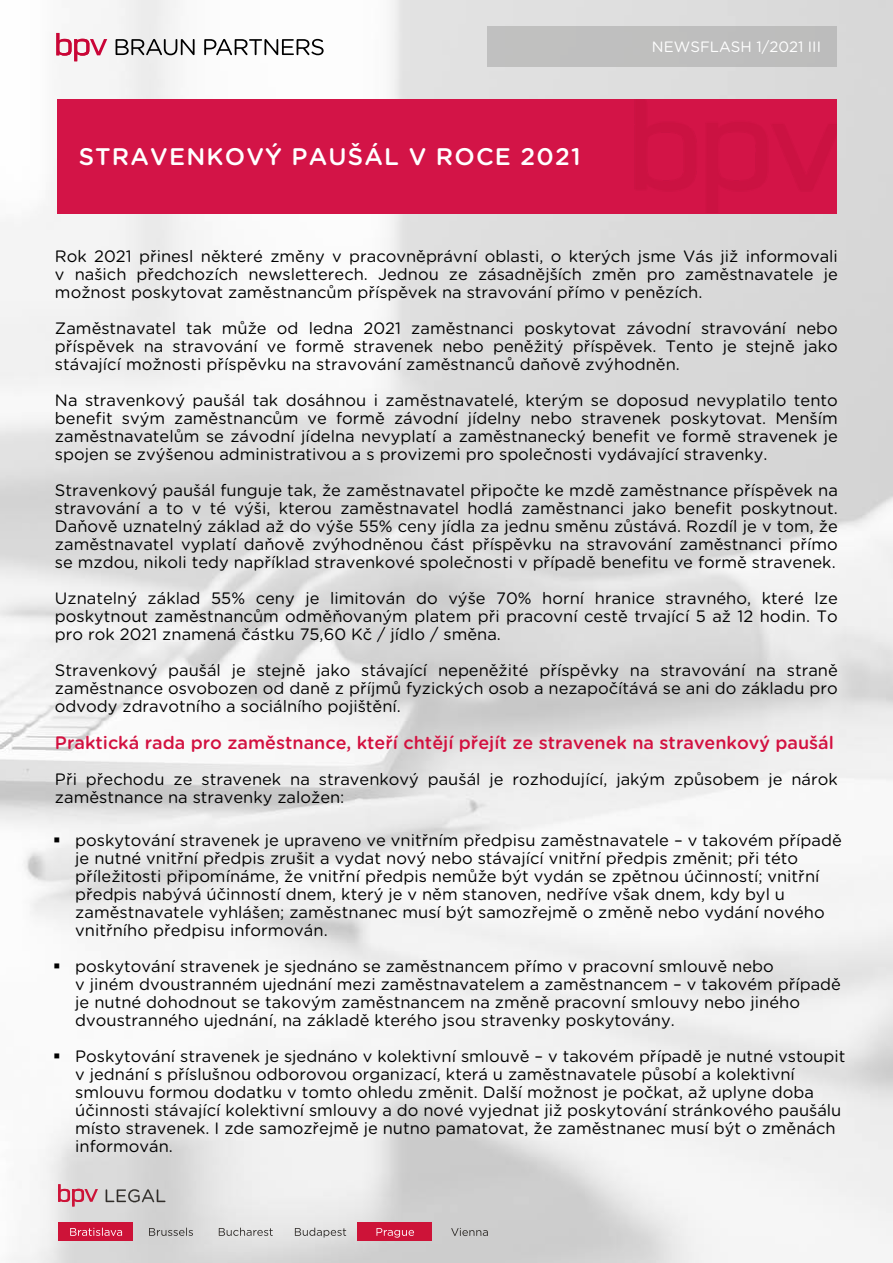
<style>
.page{position:relative;width:893px;height:1263px;background:#fff}
.page>*{position:absolute;margin:0;border:0;box-sizing:border-box;transform-origin:0 0}
.t1{font:500 24px "Gotham Rounded";letter-spacing:.05em;color:#fff}
.t2{font:500 18px "Gotham Rounded";color:#d31140}
.t3{font:16.5px/18px "Gotham Rounded";color:#000;text-align:justify}
.t4{font:15px "Gotham Rounded";color:#fff}
</style>
<div class="page">
<img style="left:0;top:0;width:893px;height:1263px">
<div style="left:488px;top:26px;width:349px;height:41px;background:#bfbfbe"></div>
<div style="left:57px;top:100px;width:779px;height:114px;background:#d31447"></div>
<div style="left:58px;top:1222px;width:75px;height:18px;background:#cd1338"></div>
<svg style="left:58px;top:1184px;width:40px;height:22px"></svg>
<svg style="left:106px;top:1189px;width:59px;height:13px"></svg>
<svg style="left:70px;top:1227px;width:52px;height:9px"></svg>
<svg style="left:149px;top:1227px;width:44px;height:9px"></svg>
<svg style="left:219px;top:1227px;width:54px;height:9px"></svg>
<svg style="left:295px;top:1227px;width:51px;height:11px"></svg>
<div style="left:357px;top:1222px;width:75px;height:18px;background:#cd1338"></div>
<svg style="left:376px;top:1228px;width:38px;height:9px"></svg>
<svg style="left:451px;top:1228px;width:37px;height:8px"></svg>
<svg style="left:116px;top:39px;width:79px;height:16px"></svg>
<svg style="left:204px;top:39px;width:120px;height:16px"></svg>
<svg style="left:56px;top:33px;width:51px;height:28px"></svg>
<h1 class="t1" style="left:79px;top:139px;width:503px">STRAVENKOVÝ PAUŠÁL V ROCE 2021</h1>
<p class="t4" style="left:652px;top:36px;width:171px">NEWSFLASH 1/2021 III</p>
<p class="t3" style="left:55px;top:246px;width:784px">Rok 2021 přinesl některé změny v pracovněprávní oblasti, o kterých jsme Vás již informovali v našich předchozích newsletterech. Jednou ze zásadnějších změn pro zaměstnavatele je možnost poskytovat zaměstnancům příspěvek na stravování přímo v penězích.</p>
<p class="t3" style="left:55px;top:318px;width:784px">Zaměstnavatel tak může od ledna 2021 zaměstnanci poskytovat závodní stravování nebo příspěvek na stravování ve formě stravenek nebo peněžitý příspěvek. Tento je stejně jako stávající možnosti příspěvku na stravování zaměstnanců daňově zvýhodněn.</p>
<p class="t3" style="left:55px;top:390px;width:784px">Na stravenkový paušál tak dosáhnou i zaměstnavatelé, kterým se doposud nevyplatilo tento benefit svým zaměstnancům ve formě závodní jídelny nebo stravenek poskytovat. Menším zaměstnavatelům se závodní jídelna nevyplatí a zaměstnanecký benefit ve formě stravenek je spojen se zvýšenou administrativou a s provizemi pro společnosti vydávající stravenky.</p>
<p class="t3" style="left:55px;top:480px;width:784px">Stravenkový paušál funguje tak, že zaměstnavatel připočte ke mzdě zaměstnance příspěvek na stravování a to v té výši, kterou zaměstnavatel hodlá zaměstnanci jako benefit poskytnout.<br>Daňově uznatelný základ až do výše 55% ceny jídla za jednu směnu zůstává. Rozdíl je v tom, že zaměstnavatel vyplatí daňově zvýhodněnou část příspěvku na stravování zaměstnanci přímo se mzdou, nikoli tedy například stravenkové společnosti v případě benefitu ve formě stravenek.</p>
<p class="t3" style="left:55px;top:588px;width:784px">Uznatelný základ 55% ceny je limitován do výše 70% horní hranice stravného, které lze poskytnout zaměstnancům odměňovaným platem při pracovní cestě trvající 5 až 12 hodin. To pro rok 2021 znamená částku 75,60 Kč / jídlo / směna.</p>
<p class="t3" style="left:55px;top:660px;width:784px">Stravenkový paušál je stejně jako stávající nepeněžité příspěvky na stravování na straně zaměstnance osvobozen od daně z příjmů fyzických osob a nezapočítává se ani do základu pro odvody zdravotního a sociálního pojištění.</p>
<p class="t2" style="left:55px;top:730px;width:780px">Praktická rada pro zaměstnance, kteří chtějí přejít ze stravenek na stravenkový paušál</p>
<p class="t3" style="left:55px;top:770px;width:784px">Při přechodu ze stravenek na stravenkový paušál je rozhodující, jakým způsobem je nárok zaměstnance na stravenky založen:</p>
<p class="t3" style="left:75px;top:830px;width:768px;text-align:left;text-indent:-22px">▪ poskytování stravenek je upraveno ve vnitřním předpisu zaměstnavatele – v takovém případě je nutné vnitřní předpis zrušit a vydat nový nebo stávající vnitřní předpis změnit; při této příležitosti připomínáme, že vnitřní předpis nemůže být vydán se zpětnou účinností; vnitřní předpis nabývá účinností dnem, který je v něm stanoven, nedříve však dnem, kdy byl u zaměstnavatele vyhlášen; zaměstnanec musí být samozřejmě o změně nebo vydání nového vnitřního předpisu informován.</p>
<p class="t3" style="left:75px;top:956px;width:767px;text-align:left;text-indent:-22px">▪ poskytování stravenek je sjednáno se zaměstnancem přímo v pracovní smlouvě nebo<br>v jiném dvoustranném ujednání mezi zaměstnavatelem a zaměstnancem – v takovém případě je nutné dohodnout se takovým zaměstnancem na změně pracovní smlouvy nebo jiného dvoustranného ujednání, na základě kterého jsou stravenky poskytovány.</p>
<p class="t3" style="left:75px;top:1046px;width:772px;text-align:left;text-indent:-22px">▪ Poskytování stravenek je sjednáno v kolektivní smlouvě – v takovém případě je nutné vstoupit v jednání s příslušnou odborovou organizací, která u zaměstnavatele působí a kolektivní smlouvu formou dodatku v tomto ohledu změnit. Další možnost je počkat, až uplyne doba účinnosti stávající kolektivní smlouvy a do nové vyjednat již poskytování stránkového paušálu místo stravenek. I zde samozřejmě je nutno pamatovat, že zaměstnanec musí být o změnách informován.</p>
</div>
